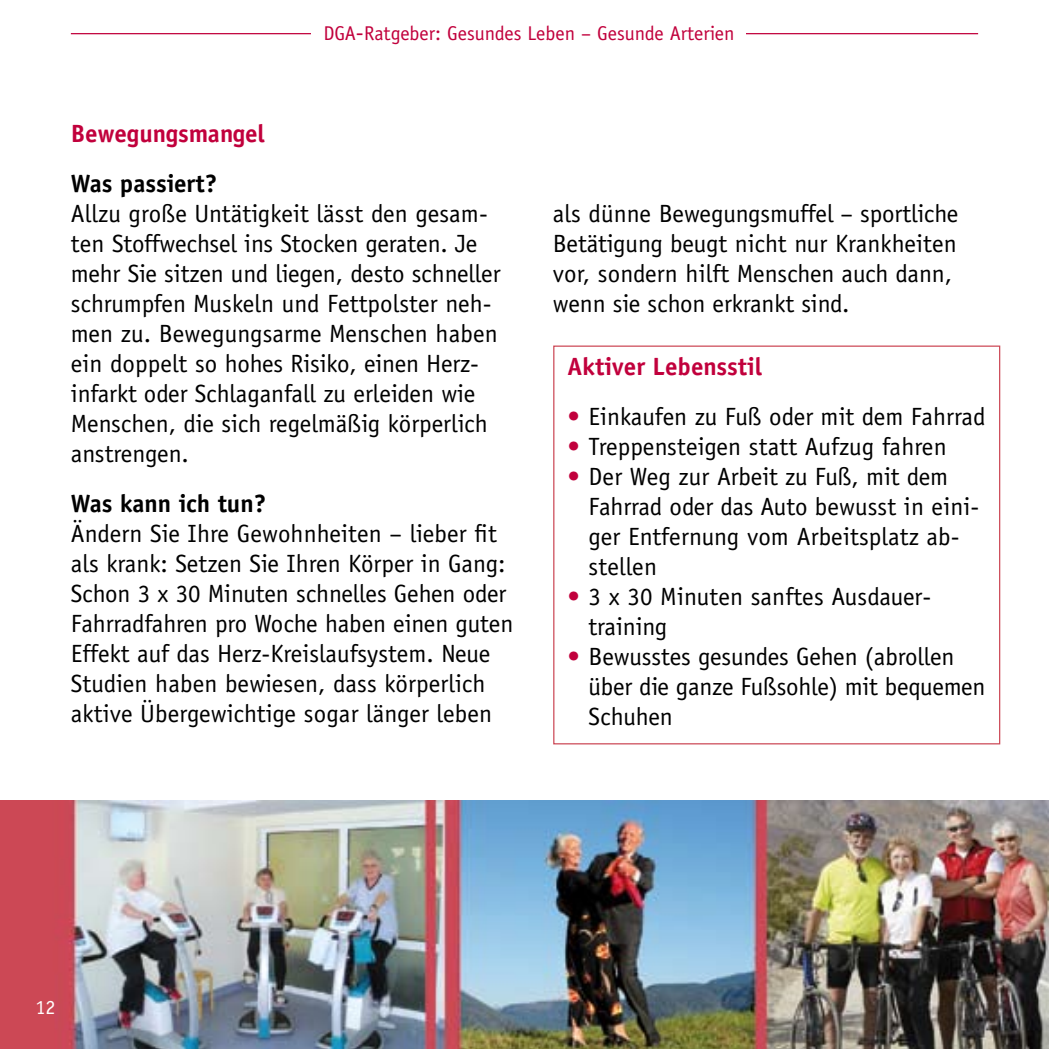
<style>
.page{position:relative;width:1049px;height:1049px;background:#fff}
.page>*{position:absolute;margin:0;border:0;box-sizing:border-box;transform-origin:0 0}
.t1{font:25px/30px "Officina Sans LT";letter-spacing:-.005em;color:#000}
.t2{font:700 25px "Officina Sans LT";color:#c1003c}
.t3{font:700 25px "Officina Sans LT";color:#000}
.t4{font:20px "Officina Sans LT";color:#c1003c}
.t5{font:20px "Officina Sans LT";color:#fff}
.s1{font-size:22.5px}
.s2{color:#c1003c}
</style>
<div class="page">
<hr style="left:71px;top:33px;width:907px;height:1px;background:#c1003c">
<div style="left:311px;top:23px;width:435px;height:27px;background:#fff"></div>
<div style="left:579px;top:32px;width:14px;height:6px;border:5px solid #fff"></div>
<img style="left:0;top:801px;width:1049px;height:248px">
<p class="t4" style="left:323px;top:22px;width:413px">DGA<span class="s1">-</span>Ratgeber: Gesundes Leben – Gesunde Arterien</p>
<p class="t2" style="left:71px;top:118px;width:196px">Bewegungsmangel</p>
<p class="t3" style="left:71px;top:168px;width:148px">Was passiert?</p>
<p class="t1" style="left:71px;top:199px;width:431px">Allzu große Untätigkeit lässt den gesam&shy;ten Stoffwechsel ins Stocken geraten. Je mehr Sie sitzen und liegen, desto schneller schrumpfen Muskeln und Fettpolster neh&shy;men zu. Bewegungsarme Menschen haben ein doppelt so hohes Risiko, einen Herz&shy;infarkt oder Schlaganfall zu erleiden wie Menschen, die sich regelmäßig körperlich anstrengen.</p>
<p class="t3" style="left:71px;top:488px;width:197px">Was kann ich tun?</p>
<p class="t1" style="left:71px;top:519px;width:444px">Ändern Sie Ihre Gewohnheiten – lieber fit als krank: Setzen Sie Ihren Körper in Gang:<br>Schon 3 x 30 Minuten schnelles Gehen oder Fahrradfahren pro Woche haben einen guten Effekt auf das Herz-Kreislaufsystem. Neue Studien haben bewiesen, dass körperlich aktive Übergewichtige sogar länger leben</p>
<p class="t1" style="left:553px;top:199px;width:407px">als dünne Bewegungsmuffel – sportliche Betätigung beugt nicht nur Krankheiten vor, sondern hilft Menschen auch dann, wenn sie schon erkrankt sind.</p>
<p class="t2" style="left:567px;top:350px;width:196px">Aktiver Lebensstil</p>
<p class="t1" style="left:567px;top:401px;width:420px"><span class="s2">•</span> Einkaufen zu Fuß oder mit dem Fahrrad</p>
<p class="t1" style="left:567px;top:431px;width:381px"><span class="s2">•</span> Treppensteigen statt Aufzug fahren</p>
<p class="t1" style="left:589px;top:461px;width:392px;text-indent:-21px"><span class="s2">•</span> Der Weg zur Arbeit zu Fuß, mit dem<br>Fahrrad oder das Auto bewusst in eini&shy;ger Entfernung vom Arbeitsplatz ab&shy;stellen</p>
<p class="t1" style="left:589px;top:581px;width:344px;text-indent:-21px"><span class="s2">•</span> 3 x 30 Minuten sanftes Ausdauer&shy;training</p>
<p class="t1" style="left:589px;top:641px;width:398px;text-indent:-21px"><span class="s2">•</span> Bewusstes gesundes Gehen (abrollen über die ganze Fußsohle) mit bequemen<br>Schuhen</p>
<p class="t5" style="left:35px;top:996px;width:21px">12</p>
</div>
